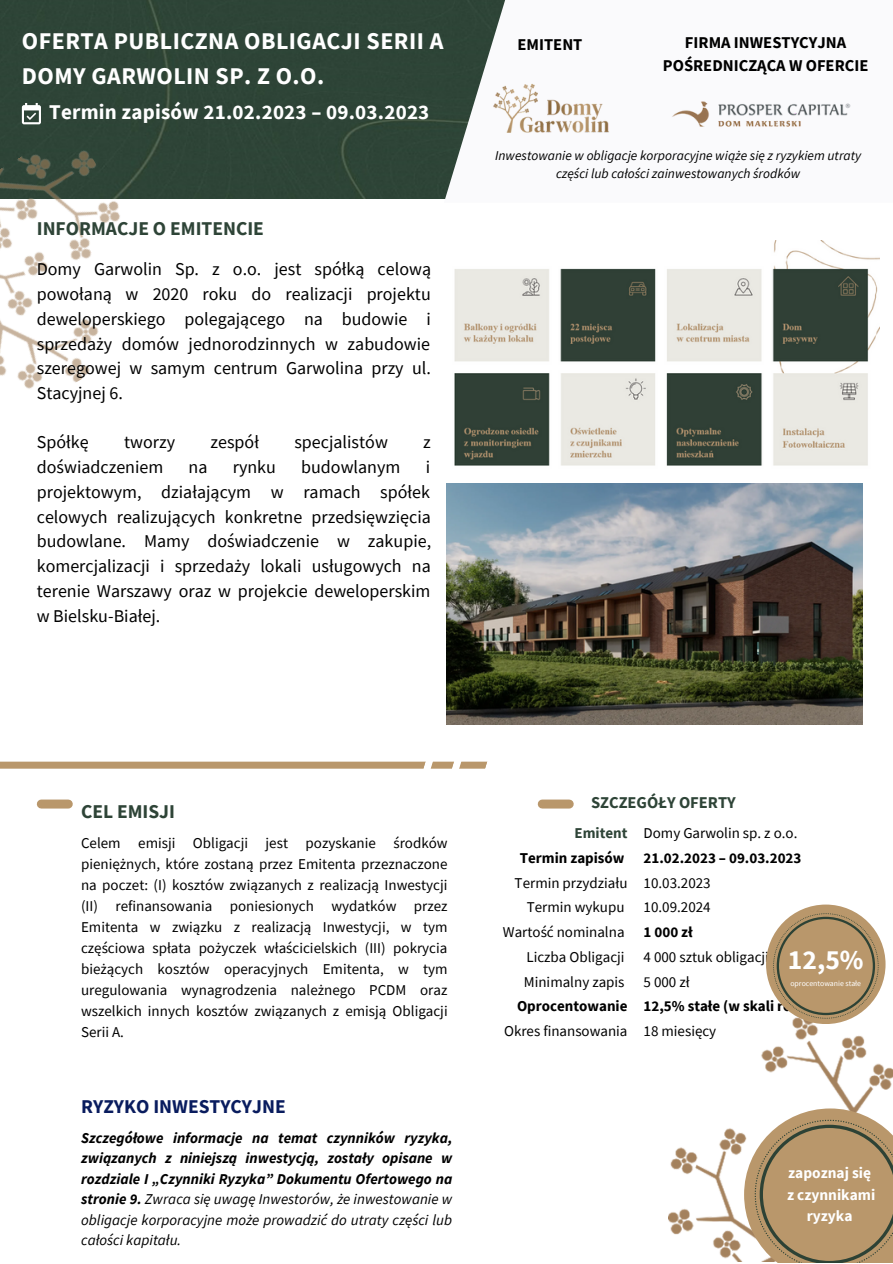
<style>
.page{position:relative;width:893px;height:1264px;background:#fff}
.page>*{position:absolute;margin:0;border:0;box-sizing:border-box;transform-origin:0 0}
.t1{font:700 27.6px "Source Sans Pro";color:#fff}
.t2{font:700 24px/34.8px "Source Sans Pro";letter-spacing:.02em;color:#fff}
.t3{font:700 21px "Source Sans Pro";letter-spacing:.01em;color:#fff}
.t4{font:700 19.5px "Source Sans Pro";color:#2e4437}
.t5{font:700 19.5px "Source Sans Pro";color:#091c5e}
.t6{font:18px/24.8px "Source Sans Pro";color:#000;text-align:justify}
.t7{font:700 16.5px/22.5px "Source Sans Pro";color:#000;text-align:center}
.t8{font:700 16.5px "Source Sans Pro";color:#2e4437}
.t9{font:700 15.45px/21.3px "Source Sans Pro";color:#fff;text-align:center}
.t10{font:15px/21px "Source Sans Pro";color:#000}
.t11{font:italic 700 15px/20.5px "Source Sans Pro";color:#000;text-align:justify}
.t12{font:700 15px "Source Sans Pro";color:#000}
.t13{font:700 15px "Source Sans Pro";color:#2e4437}
.t14{font:italic 13.5px/18px "Source Sans Pro";color:#000;text-align:center}
.t15{font:7.8px "Source Sans Pro";color:#fff}
.s1{font-weight:400}
</style>
<div class="page">
<div style="left:0;top:0;width:444px;height:198px;background:#2e4437"></div>
<svg style="left:22px;top:103px;width:19px;height:21px"></svg>
<svg style="left:444px;top:0;width:62px;height:199px;fill:#304639"></svg>
<img style="left:672px;top:101px;width:179px;height:26px">
<img style="left:490px;top:82px;width:119px;height:52px">
<img style="left:446px;top:483px;width:416px;height:241px">
<img style="left:668px;top:1018px;width:224px;height:243px">
<img style="left:0;top:126px;width:186px;height:263px">
<img style="left:454px;top:240px;width:425px;height:226px">
<div style="left:542px;top:799px;width:27px;height:9px;background:#b9976b"></div>
<svg style="left:744px;top:1108px;width:149px;height:155px;background:#b89e79"></svg>
<div style="left:766px;top:904px;width:119px;height:120px;background:#b9976b;border-radius:50%"></div>
<svg style="left:773px;top:913px;width:105px;height:105px"></svg>
<svg style="left:0;top:761px;width:488px;height:48px"></svg>
<h2 class="t2" style="left:22px;top:23px;width:423px">OFERTA PUBLICZNA OBLIGACJI SERII A<br>DOMY GARWOLIN SP. Z O.O.</h2>
<h3 class="t3" style="left:49px;top:98px;width:382px">Termin zapisów 21.02.2023 – 09.03.2023</h3>
<h3 class="t4" style="left:37px;top:215px;width:229px">INFORMACJE O EMITENCIE</h3>
<p class="t6" style="left:37px;top:256px;width:396px">Domy Garwolin Sp. z o.o. jest spółką celową powołaną w 2020 roku do realizacji projektu deweloperskiego polegającego na budowie i sprzedaży domów jednorodzinnych w zabudowie szeregowej w samym centrum Garwolina przy ul.<br>Stacyjnej 6.</p>
<p class="t6" style="left:37px;top:429px;width:53px">Spółkę</p>
<p class="t6" style="left:124px;top:429px;width:53px">tworzy</p>
<p class="t6" style="left:210px;top:429px;width:50px">zespół</p>
<p class="t6" style="left:294px;top:429px;width:95px">specjalistów</p>
<p class="t6" style="left:423px;top:429px;width:9px">z</p>
<p class="t6" style="left:37px;top:454px;width:128px">doświadczeniem</p>
<p class="t6" style="left:189px;top:454px;width:20px">na</p>
<p class="t6" style="left:233px;top:454px;width:45px">rynku</p>
<p class="t6" style="left:301px;top:454px;width:101px">budowlanym</p>
<p class="t6" style="left:37px;top:454px;width:396px;text-indent:389px">i projektowym, działającym w ramach spółek celowych realizujących konkretne przedsięwzięcia budowlane. Mamy doświadczenie w zakupie, komercjalizacji i sprzedaży lokali usługowych na terenie Warszawy oraz w projekcie deweloperskim w Bielsku-Białej.</p>
<p class="t7" style="left:517px;top:33px;width:66px">EMITENT</p>
<p class="t7" style="left:663px;top:31px;width:207px">FIRMA INWESTYCYJNA<br>POŚREDNICZĄCA W OFERCIE</p>
<p class="t14" style="left:495px;top:147px;width:367px">Inwestowanie w obligacje korporacyjne wiąże się z ryzykiem utraty części lub całości zainwestowanych środków</p>
<h3 class="t4" style="left:81px;top:798px;width:96px">CEL EMISJI</h3>
<p class="t10" style="left:81px;top:832px;width:368px;text-align:justify">Celem emisji Obligacji jest pozyskanie środków pieniężnych, które zostaną przez Emitenta przeznaczone na poczet: (I) kosztów związanych z realizacją Inwestycji (II) refinansowania poniesionych wydatków przez Emitenta w związku z realizacją Inwestycji, w tym częściowa spłata pożyczek właścicielskich (III) pokrycia bieżących kosztów operacyjnych Emitenta, w tym uregulowania wynagrodzenia należnego PCDM oraz wszelkich innych kosztów związanych z emisją Obligacji Serii A.</p>
<h3 class="t5" style="left:81px;top:1093px;width:206px">RYZYKO INWESTYCYJNE</h3>
<p class="t11" style="left:81px;top:1126px;width:373px">Szczegółowe informacje na temat czynników ryzyka, związanych z niniejszą inwestycją, zostały opisane w rozdziale I „Czynniki Ryzyka” Dokumentu Ofertowego na stronie 9. <span class="s1">Zwraca się uwagę Inwestorów, że inwestowanie w obligacje korporacyjne może prowadzić do utraty części lub całości kapitału.</span></p>
<p class="t8" style="left:591px;top:791px;width:146px">SZCZEGÓŁY OFERTY</p>
<p class="t13" style="left:574px;top:823px;width:54px">Emitent</p>
<p class="t12" style="left:520px;top:848px;width:106px">Termin zapisów</p>
<p class="t10" style="left:503px;top:870px;width:126px;line-height:24.8px;text-align:right">Termin przydziału<br>Termin wykupu<br>Wartość nominalna<br>Liczba Obligacji<br>Minimalny zapis</p>
<p class="t12" style="left:517px;top:996px;width:112px">Oprocentowanie</p>
<p class="t10" style="left:504px;top:1020px;width:125px">Okres finansowania</p>
<p class="t10" style="left:643px;top:822px;width:155px">Domy Garwolin sp. z o.o.</p>
<p class="t12" style="left:643px;top:848px;width:159px">21.02.2023 – 09.03.2023</p>
<p class="t10" style="left:643px;top:870px;width:69px;line-height:24.8px">10.03.2023<br>10.09.2024</p>
<p class="t12" style="left:643px;top:922px;width:51px">1 000 zł</p>
<p class="t10" style="left:643px;top:944px;width:127px;line-height:24.8px">4 000 sztuk obligacji<br>5 000 zł</p>
<p class="t12" style="left:643px;top:996px;width:171px">12,5% stałe (w skali roku)</p>
<p class="t10" style="left:643px;top:1020px;width:74px">18 miesięcy</p>
<h1 class="t1" style="left:788px;top:941px;width:77px">12,5%</h1>
<p class="t15" style="left:790px;top:978px;width:72px">oprocentowanie stałe</p>
<p class="t9" style="left:787px;top:1162px;width:90px">zapoznaj się z czynnikami ryzyka</p>
</div>
